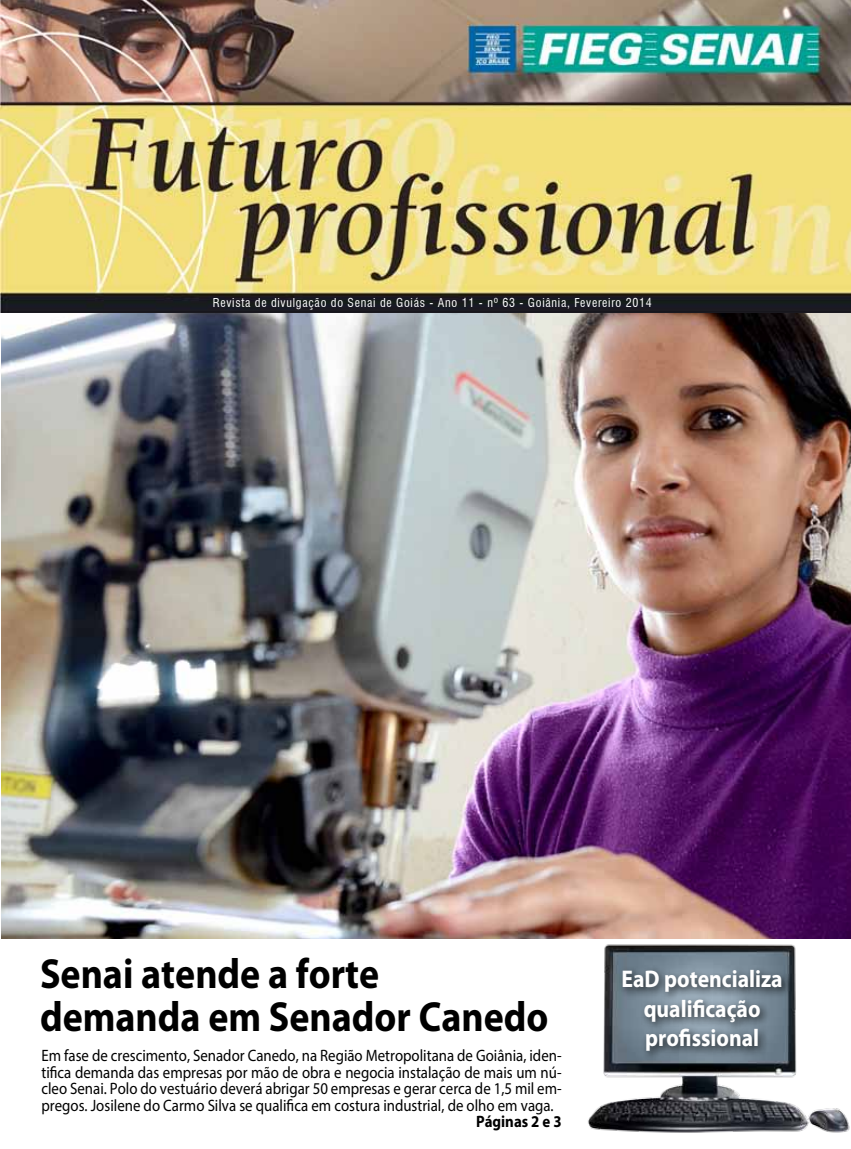
<style>
.page{position:relative;width:851px;height:1149px;background:#fff}
.page>*{position:absolute;margin:0;border:0;box-sizing:border-box;transform-origin:0 0}
.t1{font:700 42.3px/43.7px "Myriad Pro";color:#000;scale:.9 1}
.t2{font:700 24.15px/29.2px "Myriad Pro";color:#fff;text-align:center;scale:.9 1}
.t3{font:16.5px/16.5px "Myriad Pro";color:#000;text-align:justify;scale:.9 1}
.t4{font:700 16.5px "Myriad Pro";color:#000;scale:.9 1}
.t5{font:condensed 12px "Swiss 721 BT";letter-spacing:.06em;color:#fff}
</style>
<div class="page">
<img style="left:1px;top:312px;width:849px;height:627px">
<img style="left:0;top:0;width:850px;height:312px">
<img style="left:588px;top:944px;width:262px;height:189px">
<div style="left:618px;top:965px;width:174px;height:96px;background:#000;opacity:.75"></div>
<p class="t5" style="left:213px;top:295px;width:440px">Revista de divulgação do Senai de Goiás - Ano 11 - nº 63 - Goiânia, Fevereiro 2014</p>
<h1 class="t1" style="left:40px;top:950px;width:566px">Senai atende a forte demanda em Senador Canedo</h1>
<p class="t3" style="left:41px;top:1046px;width:579px">Em fase de crescimento, Senador Canedo, na Região Metropolitana de Goiânia, iden&shy;tifica demanda das empresas por mão de obra e negocia instalação de mais um nú&shy;cleo Senai. Polo do vestuário deverá abrigar 50 empresas e gerar cerca de 1,5 mil em&shy;pregos. Josilene do Carmo Silva se qualifica em costura industrial, de olho em vaga.</p>
<p class="t4" style="left:476px;top:1110px;width:97px">Páginas 2 e 3</p>
<h2 class="t2" style="left:621px;top:963px;width:181px">EaD potencializa qualificação profissional</h2>
</div>
